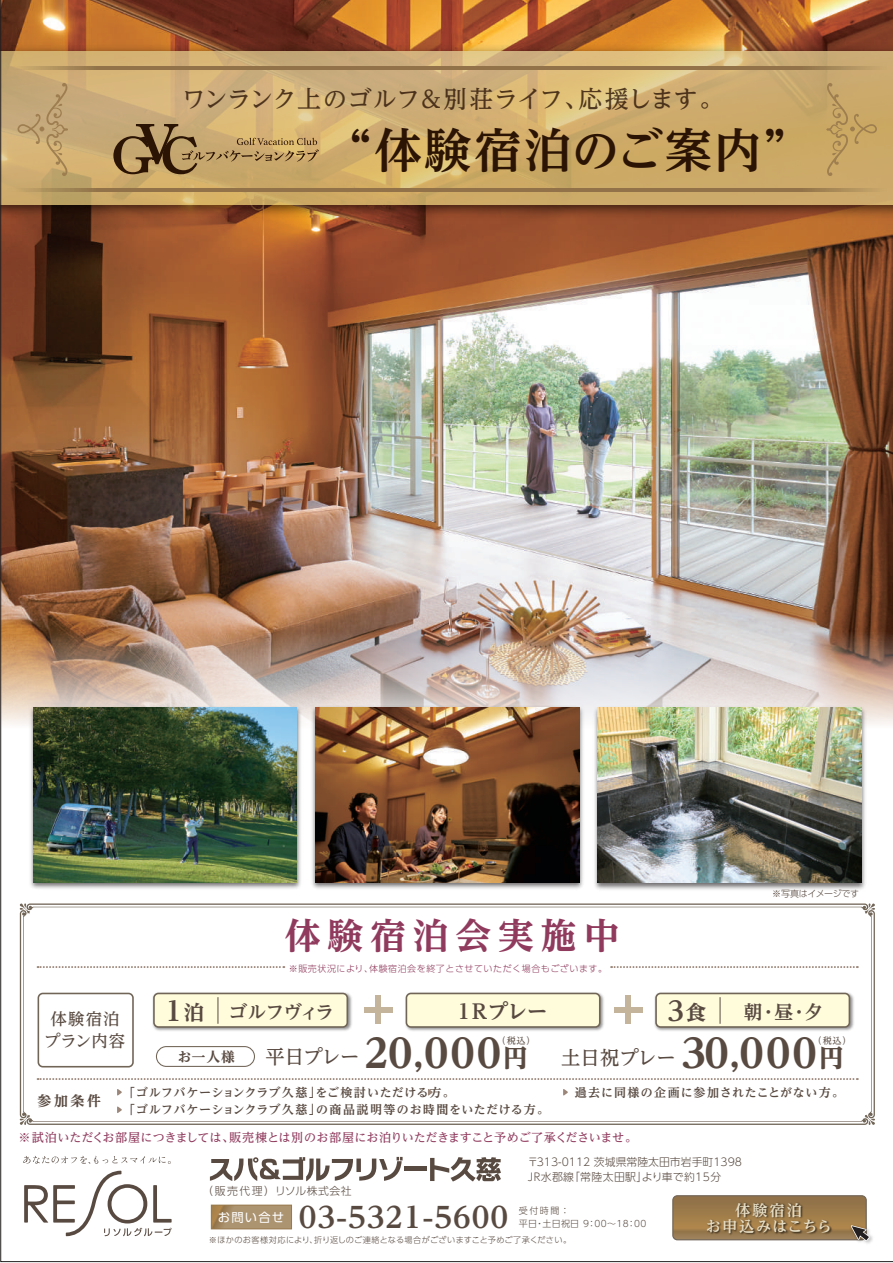
<style>
.page{position:relative;width:893px;height:1263px;background:#fff}
.page>*{position:absolute;margin:0;border:0;box-sizing:border-box;transform-origin:0 0}
.t1{font:700 47.25px "UD Reimin Pro";letter-spacing:.045em;color:#2c1405}
.t2{font:800 39.3px "UD Reimin Pro";letter-spacing:.05em;color:#594a41}
.t3{font:700 expanded 35.7px "UD Reimin Pro";letter-spacing:.195em;color:#903b5d}
.t4{font:700 expanded 28.65px "UD Reimin Pro";letter-spacing:.03em;color:#594a41}
.t5{font:700 expanded 26.7px "UD Reimin Pro";color:#594a41}
.t6{font:500 24px "UD Reimin Pro";letter-spacing:-.025em;color:#2c1405}
.t7{font:700 expanded 20.25px "UD Reimin Pro";letter-spacing:-.03em;color:#594a41}
.t8{font:500 19.35px "UD Reimin Pro";letter-spacing:-.01em;color:#594a41}
.t9{font:700 18.75px "UD Reimin Pro";letter-spacing:-.055em;color:#594a41}
.t10{font:500 16.35px/21.6px "UD Reimin Pro";letter-spacing:.06em;color:#594a41;text-align:center}
.t11{font:700 15.15px/16.5px "UD Reimin Pro";letter-spacing:.09em;color:#e6ddc4;text-align:center}
.t12{font:700 expanded 13.95px "UD Reimin Pro";color:#594a41}
.t13{font:700 expanded 13.65px "UD Reimin Pro";color:#594a41}
.t14{font:12.3px "UD Shin Go Pro";letter-spacing:.1em;color:#fff}
.t15{font:500 12.15px "UD Reimin Pro";letter-spacing:-.02em;color:#903b5d}
.t16{font:700 12px/17.4px "UD Reimin Pro";letter-spacing:.06em;color:#594a41}
.t17{font:300 10.8px "UD Shin Go Pro";color:#594a41}
.t18{font:300 10.8px "UD Shin Go Pro";letter-spacing:.035em;color:#594a41}
.t19{font:300 10.8px "UD Shin Go Pro";letter-spacing:.045em;color:#594a41}
.t20{font:500 9.15px "UD Reimin Pro";color:#594a41}
.t21{font:300 9px "UD Shin Go Pro";letter-spacing:.06em;color:#903b5d}
.t22{font:300 9px/12.8px "UD Shin Go Pro";letter-spacing:.05em;color:#594a41}
.t23{font:300 9px "UD Shin Go Pro";letter-spacing:-.035em;color:#594a41}
.t24{font:300 8.1px "UD Shin Go Pro";letter-spacing:.025em;color:#594a41}
.s1{font-stretch:expanded;font-size:26.7px}
.s2{font-stretch:expanded;font-size:20.25px}
.s3{font-size:20.25px}
.s4{font-size:35.7px}
.s5{font-size:24.45px}
</style>
<div class="page">
<img style="left:1px;top:0;width:892px;height:1262px">
<h3 class="t6" style="left:181px;top:79px;width:543px">ワンランク上のゴルフ＆別荘ライフ、応援します。</h3>
<h1 class="t1" style="left:324px;top:112px;width:488px">“体験宿泊のご案内”</h1>
<h3 class="t10" style="left:44px;top:1007px;width:83px">体験宿泊プラン内容</h3>
<h3 class="t3" style="left:285px;top:906px;width:336px">体験宿泊会実施中</h3>
<p class="t21" style="left:289px;top:962px;width:320px">※販売状況により、体験宿泊会を終了とさせていただく場合もございます。</p>
<p class="t23" style="left:772px;top:887px;width:89px">※写真はイメージです</p>
<h3 class="t9" style="left:165px;top:996px;width:170px"><span class="s1">1</span><span class="s2">泊</span> ゴルフヴィラ</h3>
<h3 class="t7" style="left:454px;top:995px;width:95px">１Rプレー</h3>
<h3 class="t5" style="left:668px;top:989px;width:40px">3<span class="s3">食</span></h3>
<h3 class="t9" style="left:744px;top:996px;width:81px">朝・昼・夕</h3>
<h2 class="t2" style="left:364px;top:1021px;width:165px">20<span class="s4">,</span>000<span class="s5">円</span></h2>
<h2 class="t2" style="left:681px;top:1021px;width:164px">30<span class="s4">,</span>000<span class="s5">円</span></h2>
<p class="t20" style="left:497px;top:1033px;width:40px">（税込）</p>
<p class="t20" style="left:813px;top:1033px;width:40px">（税込）</p>
<p class="t13" style="left:178px;top:1046px;width:59px">お一人様</p>
<h3 class="t8" style="left:265px;top:1041px;width:95px">平日プレー</h3>
<h3 class="t8" style="left:561px;top:1041px;width:116px">土日祝プレー</h3>
<p class="t16" style="left:123px;top:1083px;width:427px">「ゴルフバケーションクラブ久慈」をご検討いただける方。<br>「ゴルフバケーションクラブ久慈」の商品説明等のお時間をいただける方。</p>
<p class="t16" style="left:575px;top:1083px;width:271px">過去に同様の企画に参加されたことがない方。</p>
<p class="t15" style="left:19px;top:1127px;width:620px">※試泊いただくお部屋につきましては、販売棟とは別のお部屋にお泊りいただきますこと予めご了承くださいませ。</p>
<p class="t12" style="left:38px;top:1089px;width:65px">参加条件</p>
<p class="t17" style="left:527px;top:1153px;width:216px">〒313-0112 茨城県常陸太田市岩手町1398</p>
<p class="t19" style="left:202px;top:1182px;width:151px">（販売代理）リソル株式会社</p>
<p class="t18" style="left:528px;top:1168px;width:195px">JR水郡線「常陸太田駅」より車で約15分</p>
<p class="t14" style="left:218px;top:1207px;width:68px">お問い合せ</p>
<h3 class="t4" style="left:299px;top:1194px;width:211px">03-5321-5600</h3>
<p class="t22" style="left:519px;top:1203px;width:129px">受付時間：<br>平日・土日祝日 9：00～18：00</p>
<p class="t24" style="left:209px;top:1234px;width:364px">※ほかのお客様対応により、折り返しのご連絡となる場合がございますこと予めご了承ください。</p>
<p class="t11" style="left:706px;top:1201px;width:128px">体験宿泊<br>お申込みはこちら</p>
</div>
